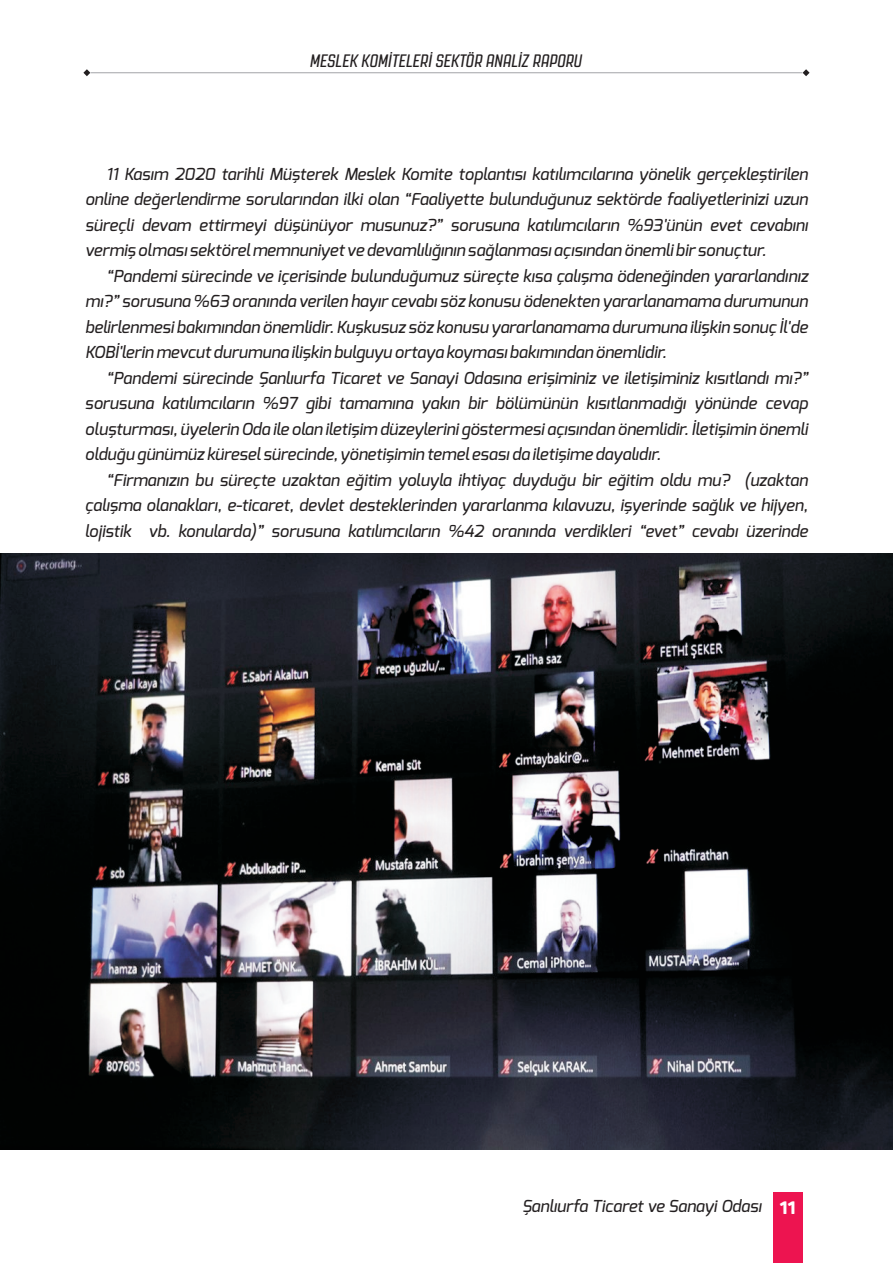
<style>
.page{position:relative;width:893px;height:1263px;background:#fff}
.page>*{position:absolute;margin:0;border:0;box-sizing:border-box;transform-origin:0 0}
.t1{font:italic 18px "Revolution Gothic";color:#231f20}
.t2{font:800 17.85px "Panton";color:#fff}
.t3{font:italic 500 16.5px/25.5px "Exo";color:#231f20;text-align:justify}
</style>
<div class="page">
<hr style="left:86px;top:72px;width:721px;height:1px;background:#a8a9ad">
<svg style="left:83px;top:69px;width:8px;height:7px"></svg>
<svg style="left:802px;top:69px;width:8px;height:7px"></svg>
<div style="left:773px;top:1192px;width:29px;height:71px;background:#ed1450"></div>
<img style="left:0;top:554px;width:893px;height:595px">
<p class="t1" style="left:310px;top:53px;width:274px">MESLEK KOMİTELERİ SEKTÖR ANALİZ RAPORU</p>
<p class="t3" style="left:85px;top:161px;width:724px;text-indent:21px">11 Kasım 2020 tarihli Müşterek Meslek Komite toplantısı katılımcılarına yönelik gerçekleştirilen online değerlendirme sorularından ilki olan “Faaliyette bulunduğunuz sektörde faaliyetlerinizi uzun süreçli devam ettirmeyi düşünüyor musunuz?” sorusuna katılımcıların %93'ünün evet cevabını vermiş olması sektörelmemnuniyet ve devamlılığının sağlanması açısından önemli bir sonuçtur.</p>
<p class="t3" style="left:85px;top:263px;width:724px;text-indent:21px">“Pandemi sürecinde ve içerisinde bulunduğumuz süreçte kısa çalışma ödeneğinden yararlandınız mı?” sorusuna %63 oranında verilen hayır cevabı söz konusu ödenekten yararlanamama durumunun belirlenmesi bakımından önemlidir. Kuşkusuz söz konusu yararlanamama durumuna ilişkin sonuç İl'de KOBİ'lerin mevcut durumuna ilişkin bulguyu ortaya koyması bakımından önemlidir.</p>
<p class="t3" style="left:85px;top:365px;width:724px;text-indent:21px">“Pandemi sürecinde Şanlıurfa Ticaret ve Sanayi Odasına erişiminiz ve iletişiminiz kısıtlandı mı?” sorusuna katılımcıların %97 gibi tamamına yakın bir bölümünün kısıtlanmadığı yönünde cevap oluşturması, üyelerin Oda ile olan iletişim düzeylerini göstermesi açısından önemlidir. İletişimin önemli olduğu günümüz küreselsürecinde, yönetişimin temelesası da iletişime dayalıdır.</p>
<p class="t3" style="left:85px;top:467px;width:724px;text-indent:21px">“Firmanızın bu süreçte uzaktan eğitim yoluyla ihtiyaç duyduğu bir eğitim oldu mu? (uzaktan çalışma olanakları, e-ticaret, devlet desteklerinden yararlanma kılavuzu, işyerinde sağlık ve hijyen, lojistik vb. konularda)” sorusuna katılımcıların %42 oranında verdikleri “evet” cevabı üzerinde</p>
<p class="t3" style="left:522px;top:1194px;width:241px">Şanlıurfa Ticaret ve Sanayi Odası</p>
<p class="t2" style="left:780px;top:1200px;width:17px">11</p>
</div>
